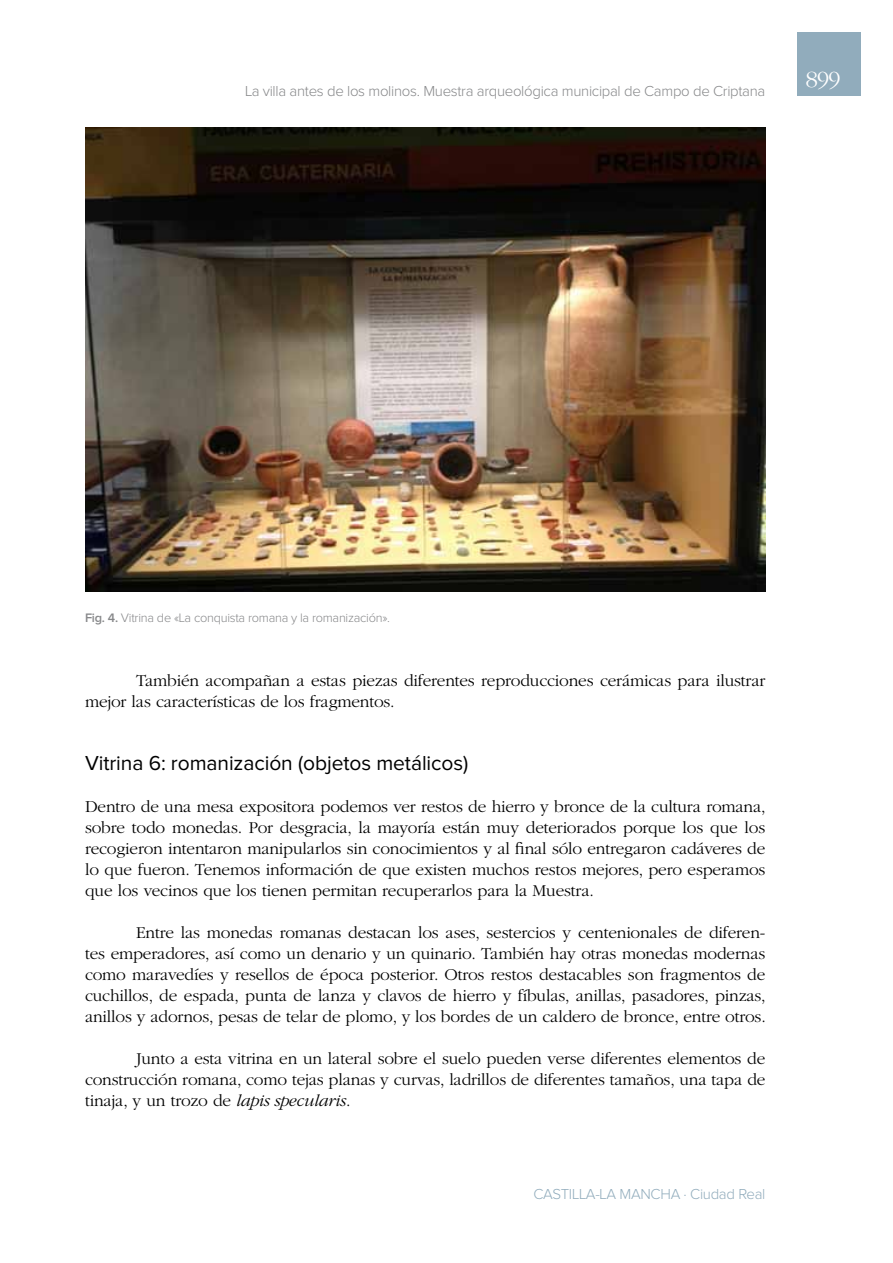
<style>
.page{position:relative;width:893px;height:1263px;background:#fff}
.page>*{position:absolute;margin:0;border:0;box-sizing:border-box;transform-origin:0 0}
.t1{font:300 24px "ITC Garamond Std";color:#fff}
.t2{font:21px "Proxima Nova";letter-spacing:-.005em;color:#000}
.t3{font:300 17.25px/21px "ITC Garamond Std";letter-spacing:-.01em;color:#000;text-align:justify}
.t4{font:300 15px "Proxima Nova";letter-spacing:-.02em;color:#87888a}
.t5{font:300 15px "Proxima Nova";letter-spacing:-.02em;color:#91acbc}
.t6{font:300 12.75px "Proxima Nova";letter-spacing:-.02em;color:#87888a}
.s1{font-weight:600}
.s2{font-style:italic}
</style>
<div class="page">
<div style="left:797px;top:32px;width:64px;height:64px;background:#91acbc"></div>
<img style="left:85px;top:128px;width:680px;height:463px">
<p class="t4" style="left:245px;top:84px;width:522px">La villa antes de los molinos. Muestra arqueológica municipal de Campo de Criptana</p>
<h1 class="t1" style="left:806px;top:67px;width:36px">899</h1>
<p class="t6" style="left:85px;top:612px;width:306px"><span class="s1">Fig. 4.</span> Vitrina de «La conquista romana y la romanización».</p>
<p class="t3" style="left:85px;top:671px;width:682px;text-indent:51px">También acompañan a estas piezas diferentes reproducciones cerámicas para ilustrar mejor las características de los fragmentos.</p>
<p class="t2" style="left:85px;top:754px;width:385px">Vitrina 6: romanización (objetos metálicos)</p>
<p class="t3" style="left:85px;top:797px;width:682px">Dentro de una mesa expositora podemos ver restos de hierro y bronce de la cultura romana, sobre todo monedas. Por desgracia, la mayoría están muy deteriorados porque los que los recogieron intentaron manipularlos sin conocimientos y al final sólo entregaron cadáveres de lo que fueron. Tenemos información de que existen muchos restos mejores, pero esperamos que los vecinos que los tienen permitan recuperarlos para la Muestra.</p>
<p class="t3" style="left:85px;top:923px;width:682px;text-indent:51px">Entre las monedas romanas destacan los ases, sestercios y centenionales de diferen&shy;tes emperadores, así como un denario y un quinario. También hay otras monedas modernas como maravedíes y resellos de época posterior. Otros restos destacables son fragmentos de cuchillos, de espada, punta de lanza y clavos de hierro y fíbulas, anillas, pasadores, pinzas, anillos y adornos, pesas de telar de plomo, y los bordes de un caldero de bronce, entre otros.</p>
<p class="t3" style="left:85px;top:1049px;width:682px;text-indent:51px">Junto a esta vitrina en un lateral sobre el suelo pueden verse diferentes elementos de construcción romana, como tejas planas y curvas, ladrillos de diferentes tamaños, una tapa de tinaja, y un trozo de <span class="s2">lapis specularis</span>.</p>
<p class="t5" style="left:534px;top:1187px;width:233px">CASTILLA-LA MANCHA · Ciudad Real</p>
</div>
